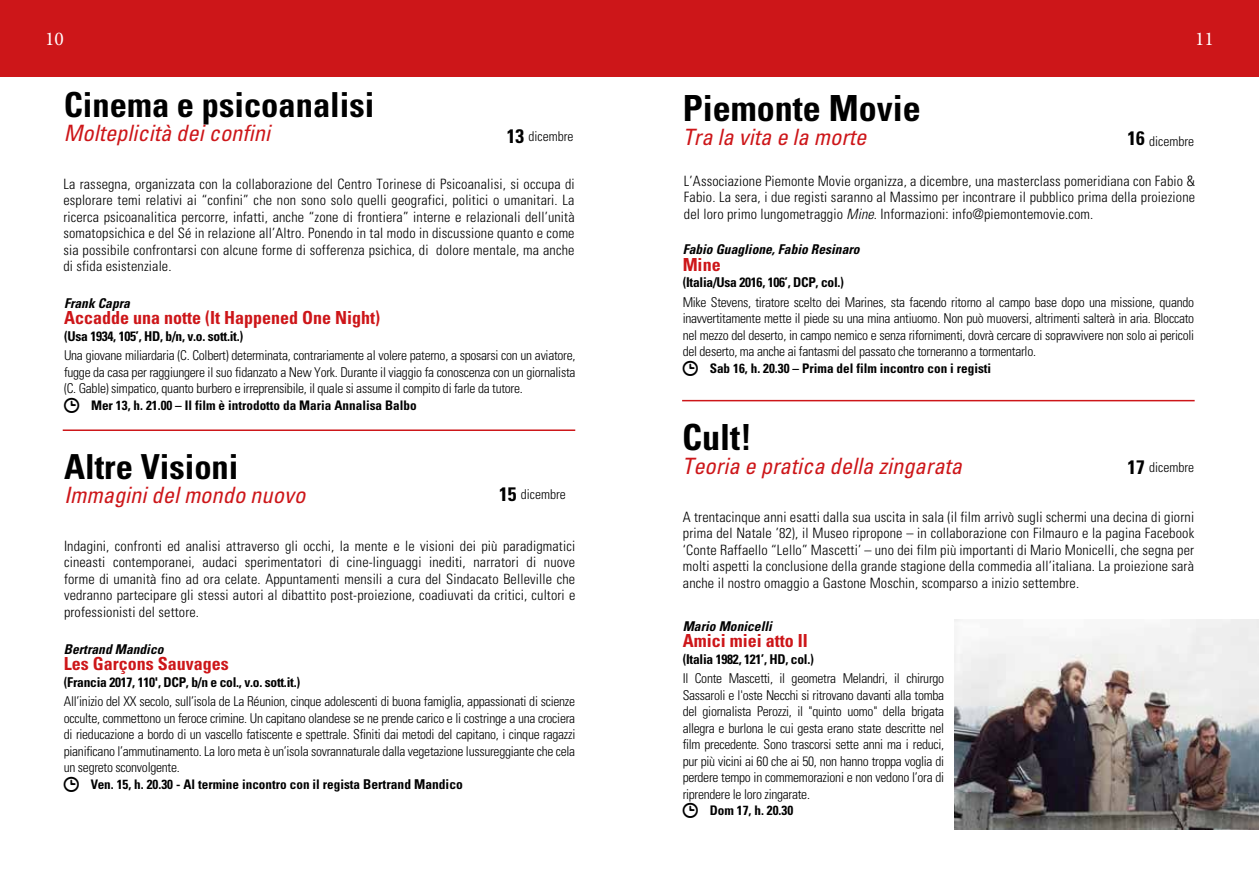
<style>
.page{position:relative;width:1259px;height:893px;background:#fff}
.page>*{position:absolute;margin:0;border:0;box-sizing:border-box;transform-origin:0 0}
.t1{font:700 condensed 36px "Univers";color:#000}
.t2{font:700 condensed 34.5px "Univers";color:#000}
.t3{font:italic condensed 22.5px "Univers";color:#cd1619}
.t4{font:19.5px "Minion Pro";color:#fff}
.t5{font:700 condensed 19.5px "Univers";color:#000}
.t6{font:700 condensed 18px "Univers";color:#cd1619}
.t7{font:300 condensed 14.25px/16.5px "Univers";letter-spacing:.01em;color:#000;text-align:justify}
.t8{font:300 condensed 13.5px/16.5px "Univers";letter-spacing:-.02em;color:#000;text-align:justify}
.t9{font:700 condensed 13.5px "Univers";letter-spacing:-.02em;color:#000}
.t10{font:italic 700 condensed 13.5px "Univers";color:#000}
.t11{font:300 condensed 13.5px "Univers";color:#000}
.t12{font:700 condensed 13.2px "Univers";color:#000}
.s1{font-weight:700;font-size:19.5px}
.s2{font-style:italic}
.s3{font-size:13.5px}
</style>
<div class="page">
<div style="left:0;top:0;width:1259px;height:77px;background:#cd1619"></div>
<img style="left:954px;top:620px;width:305px;height:209px">
<hr style="left:63px;top:429px;width:512px;height:2px;background:#cd1619">
<hr style="left:682px;top:400px;width:512px;height:1px;background:#cd1619">
<h3 class="t4" style="left:45px;top:26px;width:20px">10</h3>
<h3 class="t4" style="left:1195px;top:26px;width:20px">11</h3>
<h2 class="t2" style="left:64px;top:83px;width:312px">Cinema e psicoanalisi</h2>
<h3 class="t3" style="left:64px;top:118px;width:208px">Molteplicità dei confini</h3>
<p class="t7" style="left:63px;top:175px;width:513px">La rassegna, organizzata con la collaborazione del Centro Torinese di Psicoanalisi, si occupa di esplorare temi relativi ai “confini” che non sono solo quelli geografici, politici o umanitari. La ricerca psicoanalitica percorre, infatti, anche “zone di frontiera” interne e relazionali dell’unità somatopsichica e del Sé in relazione all’Altro. Ponendo in tal modo in discussione quanto e come sia possibile confrontarsi con alcune forme di sofferenza psichica, di dolore mentale, ma anche di sfida esistenziale.</p>
<h1 class="t1" style="left:682px;top:86px;width:239px">Piemonte Movie</h1>
<h3 class="t5" style="left:507px;top:124px;width:19px">13</h3>
<h3 class="t3" style="left:682px;top:122px;width:185px">Tra la vita e la morte</h3>
<p class="t11" style="left:1127px;top:133px;width:68px"><span class="s1">16</span> dicembre</p>
<p class="t11" style="left:528px;top:128px;width:46px">dicembre</p>
<p class="t7" style="left:684px;top:173px;width:513px">L’Associazione Piemonte Movie organizza, a dicembre, una masterclass pomeridiana con Fabio &amp; Fabio. La sera, i due registi saranno al Massimo per incontrare il pubblico prima della proiezione del loro primo lungometraggio <span class="s2">Mine</span>. Informazioni: info@piemontemovie.com.</p>
<p class="t10" style="left:682px;top:241px;width:178px">Fabio Guaglione, Fabio Resinaro</p>
<p class="t6" style="left:682px;top:253px;width:39px">Mine</p>
<p class="t9" style="left:682px;top:274px;width:163px">(Italia/Usa 2016, 106’, DCP, col.)</p>
<p class="t8" style="left:682px;top:294px;width:513px">Mike Stevens, tiratore scelto dei Marines, sta facendo ritorno al campo base dopo una missione, quando inavvertitamente mette il piede su una mina antiuomo. Non può muoversi, altrimenti salterà in aria. Bloccato nel mezzo del deserto, in campo nemico e senza rifornimenti, dovrà cercare di sopravvivere non solo ai pericoli del deserto, ma anche ai fantasmi del passato che torneranno a tormentarlo.</p>
<p class="t12" style="left:709px;top:360px;width:283px">Sab 16, h. 20.30 – Prima del film incontro con i registi</p>
<p class="t10" style="left:64px;top:294px;width:67px">Frank Capra</p>
<p class="t6" style="left:64px;top:307px;width:318px">Accadde una notte (It Happened One Night)</p>
<p class="t9" style="left:64px;top:327px;width:181px">(Usa 1934, 105’, HD, b/n, v.o. sott.it.)</p>
<p class="t8" style="left:64px;top:347px;width:513px">Una giovane miliardaria (C. Colbert) determinata, contrariamente al volere paterno, a sposarsi con un aviatore, fugge da casa per raggiungere il suo fidanzato a New York. Durante il viaggio fa conoscenza con un giornalista (C. Gable) simpatico, quanto burbero e irreprensibile, il quale si assume il compito di farle da tutore.</p>
<p class="t12" style="left:91px;top:397px;width:327px">Mer 13, h. 21.00 – Il film è introdotto da Maria Annalisa Balbo</p>
<h2 class="t2" style="left:64px;top:445px;width:176px">Altre Visioni</h2>
<h3 class="t3" style="left:64px;top:480px;width:243px">Immagini del mondo nuovo</h3>
<p class="t7" style="left:64px;top:537px;width:513px">Indagini, confronti ed analisi attraverso gli occhi, la mente e le visioni dei più paradigmatici cineasti contemporanei, audaci sperimentatori di cine-linguaggi inediti, narratori di nuove forme di umanità fino ad ora celate. Appuntamenti mensili a cura del Sindacato Belleville che vedranno partecipare gli stessi autori al dibattito post-proiezione, coadiuvati da critici, cultori e professionisti del settore.</p>
<p class="t11" style="left:499px;top:487px;width:68px"><span class="s1">15</span> dicembre</p>
<p class="t10" style="left:64px;top:641px;width:101px">Bertrand Mandico</p>
<p class="t6" style="left:64px;top:653px;width:166px">Les Garçons Sauvages</p>
<p class="t9" style="left:64px;top:674px;width:238px">(Francia 2017, 110', DCP, b/n e col., v.o. sott.it.)</p>
<p class="t8" style="left:64px;top:693px;width:513px">All’inizio del XX secolo, sull’isola de La Réunion, cinque adolescenti di buona famiglia, appassionati di scienze occulte, commettono un feroce crimine. Un capitano olandese se ne prende carico e li costringe a una crociera di rieducazione a bordo di un vascello fatiscente e spettrale. Sfiniti dai metodi del capitano, i cinque ragazzi pianificano l’ammutinamento. La loro meta è un’isola sovrannaturale dalla vegetazione lussureggiante che cela un segreto sconvolgente.</p>
<p class="t12" style="left:91px;top:776px;width:373px">Ven. 15, h. 20.30 - Al termine incontro con il regista <span class="s3">Bertrand Mandico</span></p>
<h1 class="t1" style="left:682px;top:415px;width:72px">Cult!</h1>
<h3 class="t3" style="left:682px;top:452px;width:281px">Teoria e pratica della zingarata</h3>
<p class="t11" style="left:1127px;top:459px;width:68px"><span class="s1">17</span> dicembre</p>
<p class="t7" style="left:683px;top:508px;width:513px">A trentacinque anni esatti dalla sua uscita in sala (il film arrivò sugli schermi una decina di giorni prima del Natale ’82), il Museo ripropone – in collaborazione con Filmauro e la pagina Facebook ‘Conte Raffaello “Lello” Mascetti’ – uno dei film più importanti di Mario Monicelli, che segna per molti aspetti la conclusione della grande stagione della commedia all’italiana. La proiezione sarà anche il nostro omaggio a Gastone Moschin, scomparso a inizio settembre.</p>
<p class="t10" style="left:682px;top:617px;width:91px">Mario Monicelli</p>
<p class="t6" style="left:682px;top:630px;width:127px">Amici miei atto II</p>
<p class="t9" style="left:682px;top:650px;width:133px">(Italia 1982, 121’, HD, col.)</p>
<p class="t8" style="left:682px;top:670px;width:263px">Il Conte Mascetti, il geometra Melandri, il chirurgo Sassaroli e l'oste Necchi si ritrovano davanti alla tomba del giornalista Perozzi, il "quinto uomo" della brigata allegra e burlona le cui gesta erano state descritte nel film precedente. Sono trascorsi sette anni ma i reduci, pur più vicini ai 60 che ai 50, non hanno troppa voglia di perdere tempo in commemorazioni e non vedono l’ora di riprendere le loro zingarate.</p>
<p class="t12" style="left:709px;top:802px;width:85px">Dom 17, h. 20.30</p>
</div>
